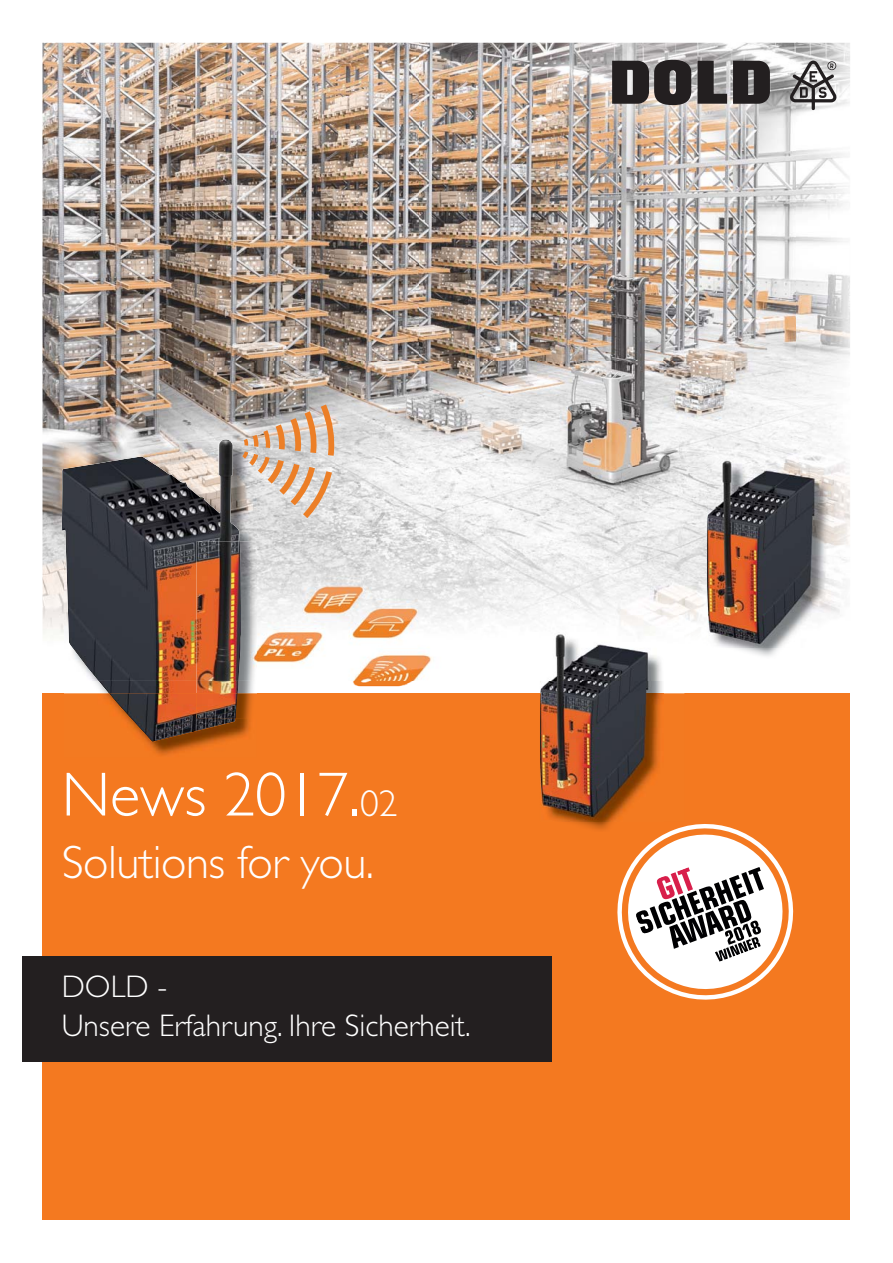
<style>
.page{position:relative;width:893px;height:1263px;background:#fff}
.page>*{position:absolute;margin:0;border:0;box-sizing:border-box;transform-origin:0 0}
.t1{font:300 62.55px "Gill Sans Std";color:#fff}
.t2{font:300 46.95px "Gill Sans Std";letter-spacing:-.01em;color:#fff}
.t3{font:300 31.35px/39.2px "Gill Sans Std";color:#fff}
.s1{font-size:37.5px}
</style>
<div class="page">
<div style="left:43px;top:694px;width:807px;height:526px;background:#f47920"></div>
<div style="left:23px;top:956px;width:529px;height:105px;background:#231f20"></div>
<img style="left:43px;top:43px;width:807px;height:425px">
<img style="left:43px;top:468px;width:21px;height:169px">
<img style="left:257px;top:468px;width:450px;height:106px">
<img style="left:482px;top:574px;width:99px;height:46px">
<img style="left:581px;top:574px;width:126px;height:48px">
<svg style="left:697px;top:61px;width:30px;height:43px"></svg>
<svg style="left:733px;top:61px;width:37px;height:43px;background:#363233"></svg>
<svg style="left:612px;top:60px;width:79px;height:45px;background:#4b4647"></svg>
<svg style="left:789px;top:61px;width:47px;height:49px"></svg>
<img style="left:64px;top:681px;width:34px;height:13px">
<img style="left:104px;top:694px;width:147px;height:61px">
<img style="left:62px;top:439px;width:169px;height:92px">
<img style="left:98px;top:681px;width:140px;height:13px">
<img style="left:109px;top:694px;width:127px;height:48px">
<img style="left:64px;top:442px;width:176px;height:239px">
<img style="left:735px;top:648px;width:44px;height:8px">
<img style="left:707px;top:442px;width:143px;height:206px">
<img style="left:562px;top:821px;width:51px;height:9px">
<img style="left:540px;top:615px;width:144px;height:206px">
<svg style="left:242px;top:405px;width:93px;height:113px;background:#d3bdac"></svg>
<img style="left:257px;top:541px;width:225px;height:153px">
<img style="left:238px;top:541px;width:19px;height:153px">
<img style="left:238px;top:694px;width:14px;height:24px">
<img style="left:196px;top:694px;width:42px;height:24px">
<img style="left:196px;top:541px;width:45px;height:140px">
<svg style="left:617px;top:824px;width:177px;height:176px"></svg>
<h1 class="t1" style="left:62px;top:771px;width:337px">News 2017.<span class="s1">02</span></h1>
<h2 class="t2" style="left:62px;top:845px;width:314px">Solutions for you.</h2>
<p class="t3" style="left:62px;top:970px;width:410px">DOLD -<br>Unsere Erfahrung. Ihre Sicherheit.</p>
</div>
